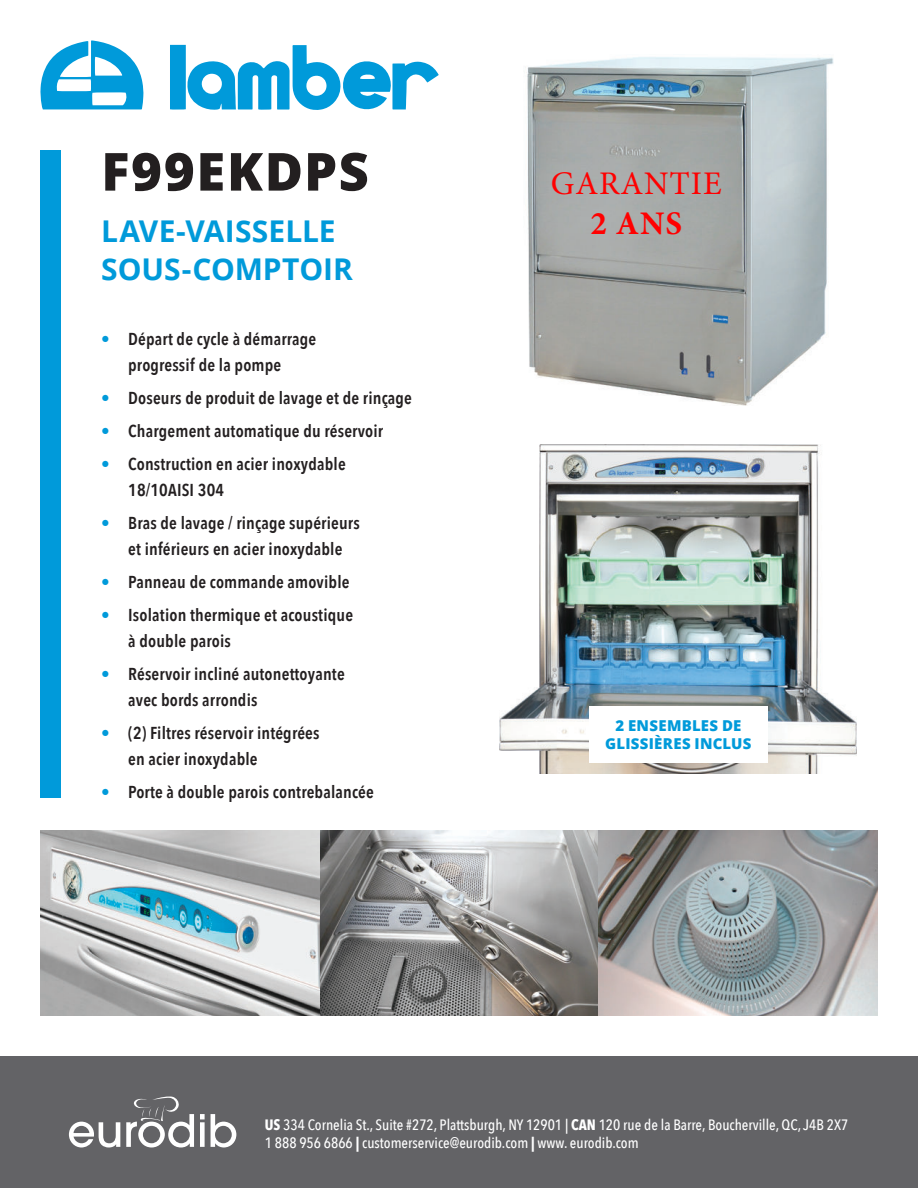
<style>
.page{position:relative;width:918px;height:1188px;background:#fff}
.page>*{position:absolute;margin:0;border:0;box-sizing:border-box;transform-origin:0 0}
.t1{font:800 52.5px "Open Sans";letter-spacing:.03em;color:#231f20}
.t2{font:33px "Minion Pro";letter-spacing:.025em;color:#f00}
.t3{font:700 33px "Minion Pro";color:#f00}
.t4{font:700 30px/38.2px "Open Sans";letter-spacing:-.005em;color:#009ada}
.t5{font:600 17.25px/26.2px "Avenir Next Condensed";letter-spacing:.01em;color:#231f20}
.t6{font:500 15px/18px "Avenir Next Condensed";color:#fff}
.t7{font:800 15px/18px "Open Sans";letter-spacing:.015em;color:#009ada;text-align:center}
.s1{font-weight:700;color:#009ada}
.s2{font-weight:700}
</style>
<div class="page">
<div style="left:0;top:1056px;width:918px;height:132px;background:#636366"></div>
<svg style="left:69px;top:1122px;width:51px;height:26px"></svg>
<svg style="left:200px;top:1114px;width:5px;height:33px"></svg>
<svg style="left:211px;top:1114px;width:25px;height:34px"></svg>
<svg style="left:126px;top:1096px;width:68px;height:52px"></svg>
<img style="left:500px;top:445px;width:357px;height:328px">
<div style="left:41px;top:150px;width:20px;height:648px;background:#009ada"></div>
<svg style="left:40px;top:40px;width:104px;height:69px"></svg>
<svg style="left:170px;top:45px;width:269px;height:65px"></svg>
<div style="left:589px;top:706px;width:178px;height:56px;background:#fff"></div>
<img style="left:526px;top:57px;width:307px;height:348px">
<img style="left:40px;top:831px;width:838px;height:185px">
<h1 class="t1" style="left:101px;top:142px;width:269px">F99EKDPS</h1>
<h3 class="t4" style="left:101px;top:213px;width:253px">LAVE-VAISSELLE<br>SOUS-COMPTOIR</h3>
<p class="t5" style="left:101px;top:327px;width:217px;text-align:center"><span class="s1">•</span> Départ de cycle à démarrage progressif de la pompe</p>
<p class="t5" style="left:101px;top:386px;width:312px"><span class="s1">•</span> Doseurs de produit de lavage et de rinçage</p>
<p class="t5" style="left:101px;top:419px;width:284px"><span class="s1">•</span> Chargement automatique du réservoir</p>
<p class="t5" style="left:128px;top:452px;width:219px;text-indent:-27px"><span class="s1">•</span> Construction en acier inoxydable<br>18/10AISI 304</p>
<p class="t5" style="left:101px;top:511px;width:260px;text-align:center"><span class="s1">•</span> Bras de lavage / rinçage supérieurs et inférieurs en acier inoxydable</p>
<p class="t5" style="left:101px;top:570px;width:250px"><span class="s1">•</span> Panneau de commande amovible</p>
<p class="t5" style="left:128px;top:603px;width:226px;text-indent:-27px"><span class="s1">•</span> Isolation thermique et acoustique à double parois</p>
<p class="t5" style="left:128px;top:662px;width:218px;text-indent:-27px"><span class="s1">•</span> Réservoir incliné autonettoyante avec bords arrondis</p>
<p class="t5" style="left:128px;top:721px;width:193px;text-indent:-27px"><span class="s1">•</span> (2) Filtres réservoir intégrées en acier inoxydable</p>
<p class="t5" style="left:101px;top:781px;width:274px"><span class="s1">•</span> Porte à double parois contrebalancée</p>
<h2 class="t2" style="left:551px;top:164px;width:172px">GARANTIE</h2>
<h2 class="t3" style="left:591px;top:203px;width:93px">2 ANS</h2>
<p class="t7" style="left:605px;top:717px;width:148px">2 ENSEMBLES DE<br>GLISSIÈRES INCLUS</p>
<p class="t6" style="left:265px;top:1117px;width:585px"><span class="s2">US</span> 334 Cornelia St., Suite #272, Plattsburgh, NY 12901 | <span class="s2">CAN</span> 120 rue de la Barre, Boucherville, QC, J4B 2X7<br>1 888 956 6866 <span class="s2">|</span> customerservice@eurodib.com <span class="s2">|</span> www. eurodib.com</p>
</div>
